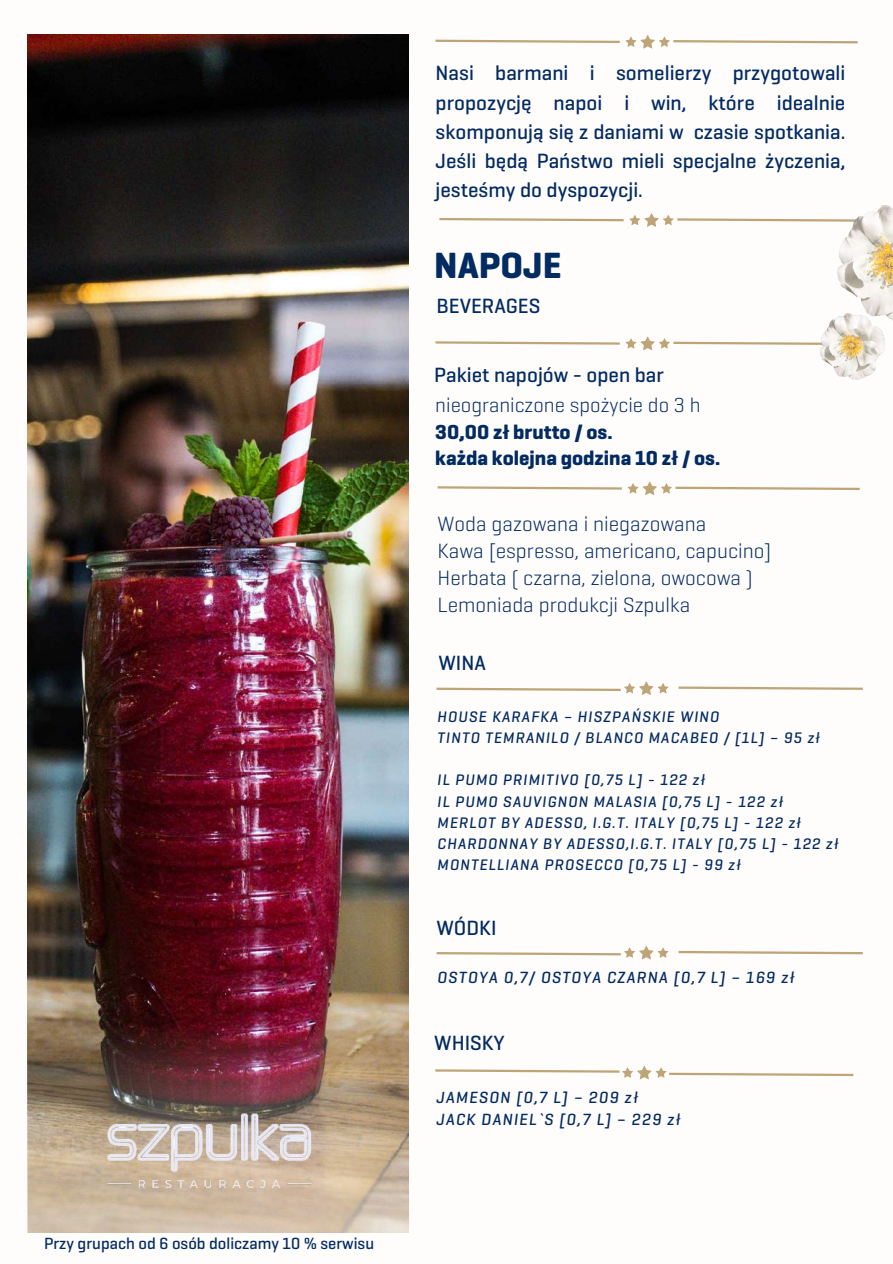
<style>
.page{position:relative;width:893px;height:1264px;background:#fff}
.page>*{position:absolute;margin:0;border:0;box-sizing:border-box;transform-origin:0 0}
.t1{font:700 37.2px "Geogrotesque Cyr";color:#022b62}
.t2{font:500 21px/29.2px "Geogrotesque Cyr";color:#022b62;text-align:justify}
.t3{font:300 21px/26.8px "Geogrotesque Cyr";color:#022b62}
.t4{font:700 20.7px/26.4px "Geogrotesque Cyr";color:#022b62}
.t5{font:300 20.7px "Geogrotesque Cyr";color:#022b62}
.t6{font:italic 500 16.5px/22.5px "Geogrotesque Cyr";letter-spacing:.07em;color:#022b62}
.t7{font:500 16.5px "Geogrotesque Cyr";color:#022b62}
.t8{font:italic 500 15.6px/21.1px "Geogrotesque Cyr";letter-spacing:.07em;color:#022b62}
</style>
<div class="page">
<img style="left:27px;top:35px;width:381px;height:816px">
<img style="left:27px;top:851px;width:381px;height:381px">
<svg style="left:678px;top:950px;width:185px;height:5px"></svg>
<svg style="left:436px;top:945px;width:232px;height:14px"></svg>
<svg style="left:435px;top:336px;width:385px;height:14px"></svg>
<svg style="left:439px;top:213px;width:398px;height:14px"></svg>
<svg style="left:435px;top:35px;width:423px;height:13px"></svg>
<svg style="left:437px;top:481px;width:423px;height:14px"></svg>
<svg style="left:435px;top:1065px;width:419px;height:14px"></svg>
<img style="left:837px;top:206px;width:55px;height:114px">
<img style="left:820px;top:314px;width:64px;height:65px">
<svg style="left:678px;top:686px;width:185px;height:4px"></svg>
<svg style="left:436px;top:681px;width:232px;height:14px"></svg>
<img style="left:71px;top:1076px;width:276px;height:148px">
<p class="t7" style="left:44px;top:1236px;width:331px">Przy grupach od 6 osób doliczamy 10 % serwisu</p>
<h2 class="t2" style="left:435px;top:60px;width:411px">Nasi barmani i somelierzy przygotowali propozycję napoi i win, które idealnie skomponują się z daniami w czasie spotkania.<br>Jeśli będą Państwo mieli specjalne życzenia, jesteśmy do dyspozycji.</h2>
<h1 class="t1" style="left:434px;top:252px;width:129px">NAPOJE</h1>
<h2 class="t2" style="left:436px;top:293px;width:105px">BEVERAGES</h2>
<h2 class="t2" style="left:434px;top:362px;width:231px">Pakiet napojów - open bar</h2>
<h3 class="t5" style="left:435px;top:398px;width:267px">nieograniczone spożycie do 3 h</h3>
<h3 class="t4" style="left:435px;top:420px;width:286px">30,00 zł brutto / os.<br>każda kolejna godzina 10 zł / os.</h3>
<h2 class="t3" style="left:437px;top:512px;width:335px">Woda gazowana i niegazowana<br>Kawa [espresso, americano, capucino] Herbata ( czarna, zielona, owocowa )<br>Lemoniada produkcji Szpulka</h2>
<h2 class="t2" style="left:438px;top:650px;width:49px">WINA</h2>
<p class="t8" style="left:437px;top:707px;width:384px">HOUSE KARAFKA – HISZPAŃSKIE WINO<br>TINTO TEMRANILO / BLANCO MACABEO / [1L] – 95 zł</p>
<p class="t8" style="left:437px;top:771px;width:402px">IL PUMO PRIMITIVO [0,75 L] - 122 zł<br>IL PUMO SAUVIGNON MALASIA [0,75 L] - 122 zł MERLOT BY ADESSO, I.G.T. ITALY [0,75 L] - 122 zł CHARDONNAY BY ADESSO,I.G.T. ITALY [0,75 L] - 122 zł MONTELLIANA PROSECCO [0,75 L] - 99 zł</p>
<h2 class="t2" style="left:436px;top:914px;width:61px">WÓDKI</h2>
<p class="t6" style="left:437px;top:967px;width:358px">OSTOYA 0,7/ OSTOYA CZARNA [0,7 L] – 169 zł</p>
<h2 class="t2" style="left:434px;top:1029px;width:72px">WHISKY</h2>
<p class="t6" style="left:436px;top:1087px;width:246px">JAMESON [0,7 L] – 209 zł<br>JACK DANIEL`S [0,7 L] – 229 zł</p>
</div>
